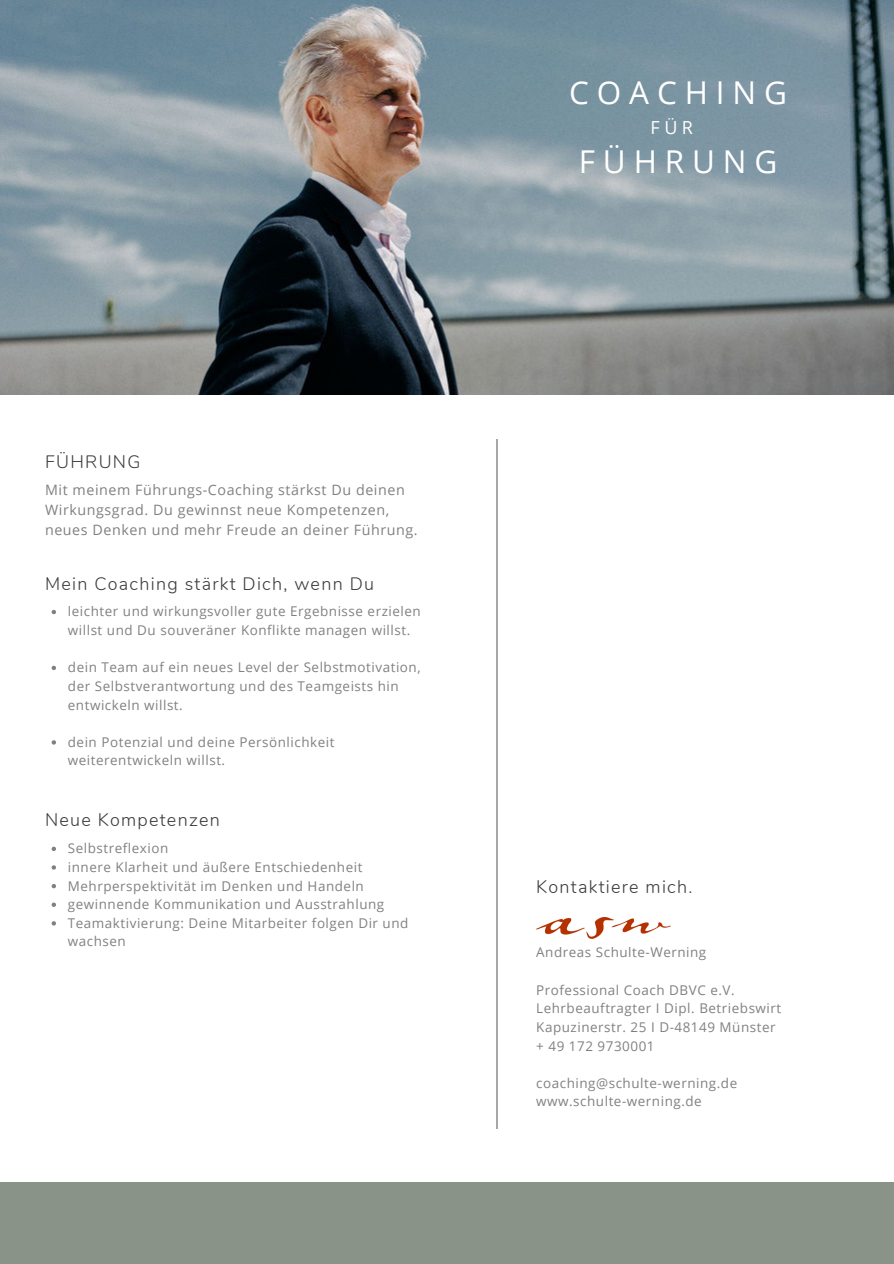
<style>
.page{position:relative;width:894px;height:1264px;background:#fff}
.page>*{position:absolute;margin:0;border:0;box-sizing:border-box;transform-origin:0 0}
.t1{font:31.5px "Open Sans";letter-spacing:.25em;color:#fff}
.t2{font:300 18px "Nunito";letter-spacing:.07em;color:#3b3b3b}
.t3{font:18px "Open Sans";color:#fff}
.t4{font:14.25px/19.8px "Open Sans";letter-spacing:.04em;color:#3b3b3b}
.t5{font:13.5px/18.6px "Open Sans";letter-spacing:.04em;color:#3b3b3b}
</style>
<div class="page">
<hr style="left:496px;top:439px;width:1px;height:689px;background:#a8a8a8">
<div style="left:0;top:1182px;width:893px;height:81px;background:#899388"></div>
<img style="left:0;top:0;width:893px;height:394px">
<svg style="left:52px;top:610px;width:4px;height:4px"></svg>
<svg style="left:52px;top:665px;width:4px;height:5px"></svg>
<svg style="left:52px;top:740px;width:4px;height:4px"></svg>
<svg style="left:52px;top:846px;width:4px;height:5px"></svg>
<svg style="left:52px;top:865px;width:4px;height:4px"></svg>
<svg style="left:52px;top:884px;width:4px;height:4px"></svg>
<svg style="left:52px;top:902px;width:4px;height:5px"></svg>
<svg style="left:52px;top:921px;width:4px;height:4px"></svg>
<img style="left:536px;top:917px;width:134px;height:21px">
<p class="t2" style="left:45px;top:450px;width:97px">FÜHRUNG</p>
<p class="t4" style="left:45px;top:480px;width:374px">Mit meinem Führungs-Coaching stärkst Du deinen<br>Wirkungsgrad. Du gewinnst neue Kompetenzen, neues Denken und mehr Freude an deiner Führung.</p>
<p class="t2" style="left:45px;top:572px;width:330px">Mein Coaching stärkt Dich, wenn Du</p>
<p class="t5" style="left:68px;top:602px;width:354px">leichter und wirkungsvoller gute Ergebnisse erzielen willst und Du souveräner Konflikte managen willst.</p>
<p class="t5" style="left:68px;top:657px;width:354px">dein Team auf ein neues Level der Selbstmotivation, der Selbstverantwortung und des Teamgeists hin entwickeln willst.</p>
<p class="t5" style="left:68px;top:732px;width:268px">dein Potenzial und deine Persönlichkeit weiterentwickeln willst.</p>
<p class="t2" style="left:45px;top:807px;width:176px">Neue Kompetenzen</p>
<p class="t5" style="left:68px;top:838px;width:342px">Selbstreflexion<br>innere Klarheit und äußere Entschiedenheit Mehrperspektivität im Denken und Handeln gewinnende Kommunikation und Ausstrahlung Teamaktivierung: Deine Mitarbeiter folgen Dir und wachsen</p>
<p class="t1" style="left:569px;top:71px;width:219px">COACHING</p>
<p class="t3" style="left:650px;top:114px;width:44px">FÜR</p>
<p class="t1" style="left:578px;top:139px;width:200px">FÜHRUNG</p>
<p class="t2" style="left:536px;top:874px;width:157px">Kontaktiere mich.</p>
<p class="t5" style="left:536px;top:942px;width:171px">Andreas Schulte-Werning</p>
<p class="t5" style="left:536px;top:980px;width:246px">Professional Coach DBVC e.V.<br>Lehrbeauftragter I Dipl. Betriebswirt<br>Kapuzinerstr. 25 I D-48149 Münster + 49 172 9730001</p>
<p class="t5" style="left:536px;top:1073px;width:202px">coaching@schulte-werning.de www.schulte-werning.de</p>
</div>
